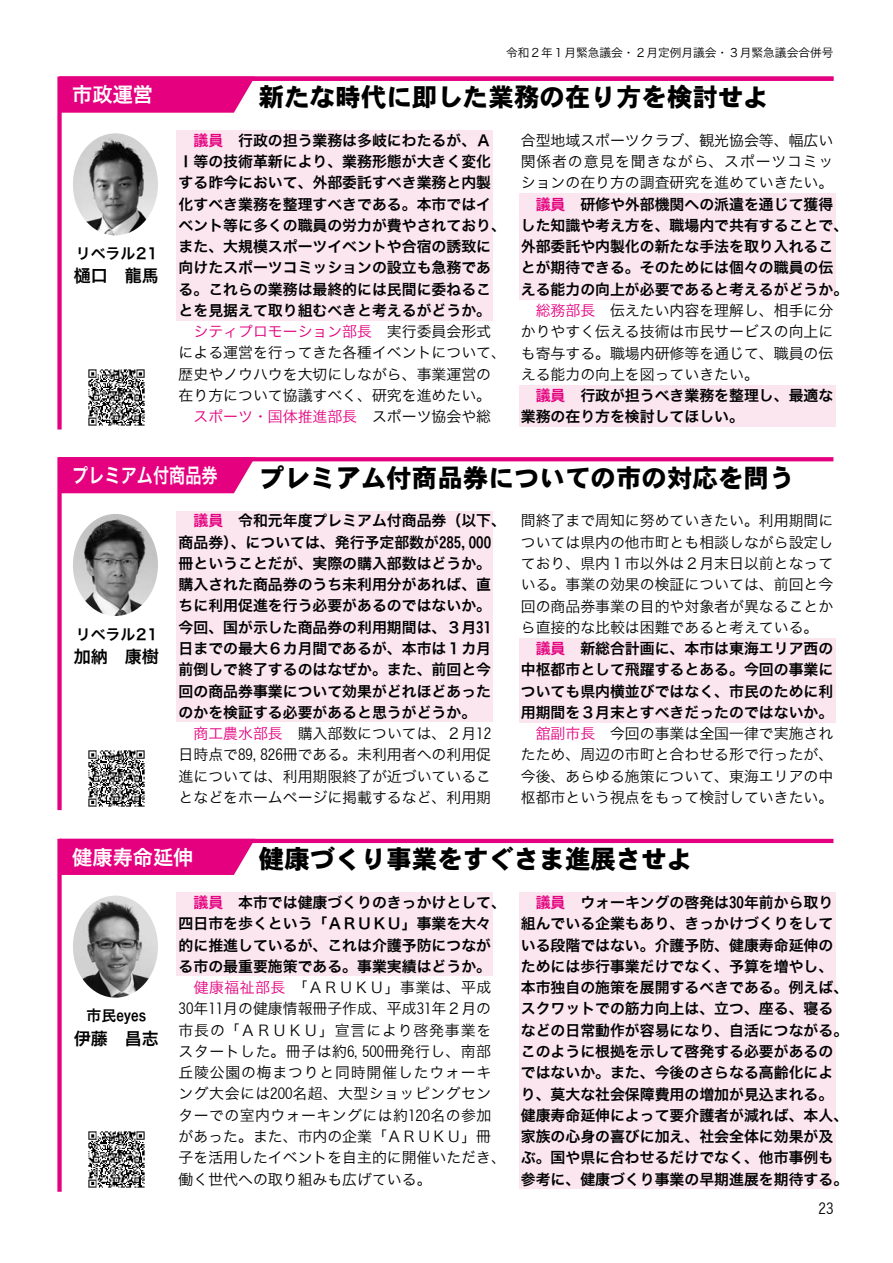
<style>
.page{position:relative;width:893px;height:1263px;background:#fff}
.page>*{position:absolute;margin:0;border:0;box-sizing:border-box;transform-origin:0 0}
.t1{font:25.5px "DFHS Gothic W9 WIN RKSJ H";color:#000}
.t2{font:20.25px "Hiragino Kaku W6 90 ms RKSJ H";color:#fff}
.t3{font:20.25px "Hiragino Kaku W6 90 ms RKSJ H";color:#fff;scale:.8 1}
.t4{font:16.95px "Hiragino Kaku W6 90 ms RKSJ H";color:#000}
.t5{font:14.85px/21.3px "Hiragino Kaku W6 90 ms RKSJ H";color:#000}
.t6{font:14.85px/21.3px "Hiragino Kaku W3 90 ms RKSJ H";color:#000;text-align:justify}
.t7{font:14.85px/21.3px "Hiragino Kaku W3 90 ms RKSJ H";letter-spacing:.03em;color:#000}
.t8{font:14.85px "Hiragino Kaku W3 90 ms RKSJ H";color:#e4007f}
.t9{font:11.7px "Hiragino Kaku W3 90 ms RKSJ H";color:#000}
.s1{color:#e4007f}
.s2{color:#000}
</style>
<div class="page">
<div style="left:519px;top:385px;width:317px;height:42px;background:#fbe6ef"></div>
<div style="left:176px;top:892px;width:317px;height:84px;background:#fbe6ef"></div>
<div style="left:519px;top:892px;width:317px;height:297px;background:#fbe6ef"></div>
<div style="left:519px;top:638px;width:317px;height:84px;background:#fbe6ef"></div>
<div style="left:176px;top:511px;width:317px;height:211px;background:#fbe6ef"></div>
<div style="left:519px;top:193px;width:317px;height:107px;background:#fbe6ef"></div>
<div style="left:176px;top:130px;width:317px;height:190px;background:#fbe6ef"></div>
<hr style="left:60px;top:839px;width:773px;height:4px;background:#e4007f">
<svg style="left:62px;top:843px;width:193px;height:32px;background:#e50f86"></svg>
<div style="left:57px;top:839px;width:5px;height:353px;background:#e4007f"></div>
<img style="left:73px;top:895px;width:85px;height:103px">
<svg style="left:62px;top:81px;width:191px;height:32px;background:#e50f86"></svg>
<div style="left:57px;top:77px;width:5px;height:352px;background:#e4007f"></div>
<img style="left:73px;top:133px;width:85px;height:102px">
<svg style="left:255px;top:457px;width:578px;height:4px;background:#e40883"></svg>
<div style="left:62px;top:457px;width:193px;height:36px;background:#e4007f"></div>
<div style="left:57px;top:457px;width:5px;height:353px;background:#e4007f"></div>
<img style="left:73px;top:514px;width:85px;height:102px">
<hr style="left:60px;top:77px;width:773px;height:4px;background:#e4007f">
<img style="left:88px;top:369px;width:57px;height:57px">
<img style="left:88px;top:750px;width:57px;height:57px">
<img style="left:88px;top:1131px;width:57px;height:57px">
<h2 class="t2" style="left:72px;top:84px;width:82px">市政運営</h2>
<p class="t5" style="left:76px;top:243px;width:86px">リベラル２１</p>
<p class="t4" style="left:74px;top:267px;width:87px">樋口　龍馬</p>
<p class="t9" style="left:506px;top:47px;width:329px">令和２年１月緊急議会・２月定例月議会・３月緊急議会合併号</p>
<h1 class="t1" style="left:259px;top:84px;width:512px">新たな時代に即した業務の在り方を検討せよ</h1>
<p class="t5" style="left:179px;top:130px;width:329px;text-indent:15px"><span class="s1">議員</span>　行政の担う業務は多岐にわたるが、Ａ<br>Ｉ等の技術革新により、業務形態が大きく変化する昨今において、外部委託すべき業務と内製化すべき業務を整理すべきである。本市ではイベント等に多くの職員の労力が費やされており、また、大規模スポーツイベントや合宿の誘致に向けたスポーツコミッションの設立も急務である。これらの業務は最終的には民間に委ねることを見据えて取り組むべきと考えるがどうか。</p>
<p class="t6" style="left:179px;top:321px;width:329px;text-align:left;text-indent:15px"><span class="s1">シティプロモーション部長</span>　実行委員会形式による運営を行ってきた各種イベントについて、歴史やノウハウを大切にしながら、事業運営の在り方について協議すべく、研究を進めたい。</p>
<p class="t8" style="left:193px;top:409px;width:299px">スポーツ・国体推進部長<span class="s2">　スポーツ協会や総</span></p>
<p class="t6" style="left:521px;top:130px;width:314px">合型地域スポーツクラブ、観光協会等、幅広い関係者の意見を聞きながら、スポーツコミッションの在り方の調査研究を進めていきたい。</p>
<p class="t5" style="left:521px;top:194px;width:329px;text-indent:15px"><span class="s1">議員</span>　研修や外部機関への派遣を通じて獲得した知識や考え方を、職場内で共有することで、外部委託や内製化の新たな手法を取り入れることが期待できる。そのためには個々の職員の伝える能力の向上が必要であると考えるがどうか。</p>
<p class="t6" style="left:521px;top:300px;width:314px;text-indent:15px"><span class="s1">総務部長</span>　伝えたい内容を理解し、相手に分かりやすく伝える技術は市民サービスの向上にも寄与する。職場内研修等を通じて、職員の伝える能力の向上を図っていきたい。</p>
<p class="t5" style="left:521px;top:385px;width:314px;text-indent:15px"><span class="s1">議員</span>　行政が担うべき業務を整理し、最適な業務の在り方を検討してほしい。</p>
<h1 class="t1" style="left:259px;top:465px;width:537px">プレミアム付商品券についての市の対応を問う</h1>
<h2 class="t3" style="left:72px;top:465px;width:183px">プレミアム付商品券</h2>
<p class="t5" style="left:179px;top:511px;width:329px;text-indent:15px"><span class="s1">議員</span>　令和元年度プレミアム付商品券（以下、商品券）、については、発行予定部数が285,000冊ということだが、実際の購入部数はどうか。購入された商品券のうち未利用分があれば、直ちに利用促進を行う必要があるのではないか。今回、国が示した商品券の利用期間は、３月31日までの最大６カ月間であるが、本市は１カ月前倒しで終了するのはなぜか。また、前回と今回の商品券事業について効果がどれほどあったのかを検証する必要があると思うがどうか。</p>
<p class="t6" style="left:179px;top:723px;width:314px"><span class="s1">　商工農水部長</span>　購入部数については、２月12日時点で89,826冊である。未利用者への利用促進については、利用期限終了が近づいていることなどをホームページに掲載するなど、利用期</p>
<p class="t6" style="left:521px;top:511px;width:314px">間終了まで周知に努めていきたい。利用期間については県内の他市町とも相談しながら設定しており、県内１市以外は２月末日以前となっている。事業の効果の検証については、前回と今回の商品券事業の目的や対象者が異なることから直接的な比較は困難であると考えている。</p>
<p class="t5" style="left:521px;top:638px;width:314px;text-align:justify;text-indent:15px"><span class="s1">議員</span>　新総合計画に、本市は東海エリア西の中枢都市として飛躍するとある。今回の事業についても県内横並びではなく、市民のために利用期間を３月末とすべきだったのではないか。</p>
<p class="t6" style="left:521px;top:723px;width:314px;text-indent:15px"><span class="s1">舘副市長</span>　今回の事業は全国一律で実施されたため、周辺の市町と合わせる形で行ったが、今後、あらゆる施策について、東海エリアの中枢都市という視点をもって検討していきたい。</p>
<p class="t5" style="left:76px;top:624px;width:86px">リベラル２１</p>
<p class="t4" style="left:74px;top:648px;width:87px">加納　康樹</p>
<h1 class="t1" style="left:259px;top:846px;width:435px">健康づくり事業をすぐさま進展させよ</h1>
<h2 class="t2" style="left:72px;top:847px;width:123px">健康寿命延伸</h2>
<p class="t5" style="left:179px;top:892px;width:329px;text-indent:15px"><span class="s1">議員</span>　本市では健康づくりのきっかけとして、四日市を歩くという「ＡＲＵＫＵ」事業を大々的に推進しているが、これは介護予防につながる市の最重要施策である。事業実績はどうか。</p>
<p class="t7" style="left:179px;top:977px;width:329px"><span class="s1">　健康福祉部長</span>　「ＡＲＵＫＵ」事業は、平成<br>30年11月の健康情報冊子作成、平成31年２月の市長の「ＡＲＵＫＵ」宣言により啓発事業をスタートした。冊子は約6,500冊発行し、南部丘陵公園の梅まつりと同時開催したウォーキング大会には200名超、大型ショッピングセンターでの室内ウォーキングには約120名の参加があった。また、市内の企業「ＡＲＵＫＵ」冊子を活用したイベントを自主的に開催いただき、働く世代への取り組みも広げている。</p>
<p class="t5" style="left:521px;top:892px;width:329px;text-indent:15px"><span class="s1">議員</span>　ウォーキングの啓発は30年前から取り組んでいる企業もあり、きっかけづくりをしている段階ではない。介護予防、健康寿命延伸のためには歩行事業だけでなく、予算を増やし、本市独自の施策を展開するべきである。例えば、スクワットでの筋力向上は、立つ、座る、寝るなどの日常動作が容易になり、自活につながる。このように根拠を示して啓発する必要があるのではないか。また、今後のさらなる高齢化により、莫大な社会保障費用の増加が見込まれる。健康寿命延伸によって要介護者が減れば、本人、家族の心身の喜びに加え、社会全体に効果が及ぶ。国や県に合わせるだけでなく、他市事例も参考に、健康づくり事業の早期進展を期待する。</p>
<p class="t5" style="left:87px;top:1006px;width:61px">市民eyes</p>
<p class="t4" style="left:74px;top:1029px;width:87px">伊藤　昌志</p>
<p class="t6" style="left:819px;top:1199px;width:16px">23</p>
</div>
